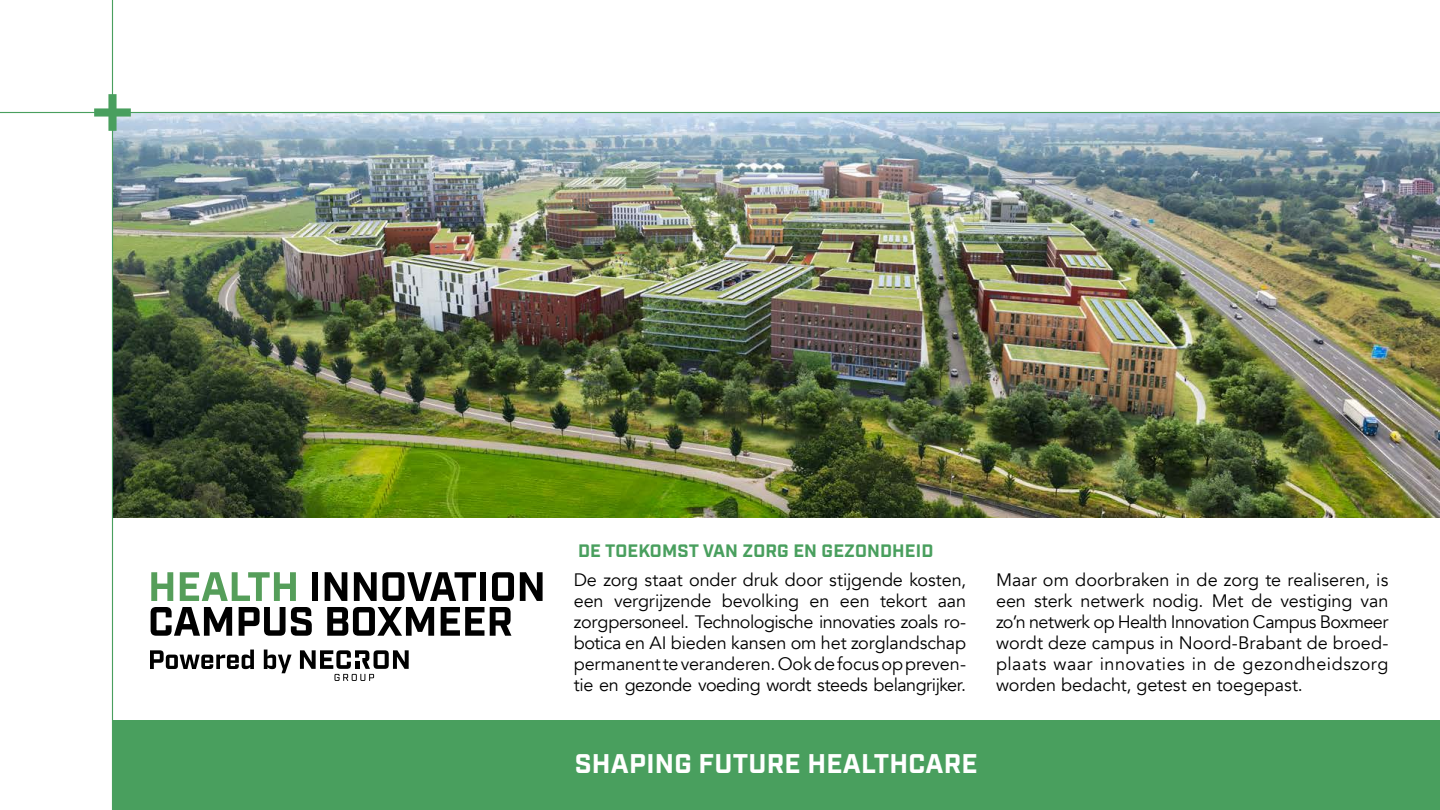
<style>
.page{position:relative;width:1440px;height:810px;background:#fff}
.page>*{position:absolute;margin:0;border:0;box-sizing:border-box;transform-origin:0 0}
.t1{font:700 27px "Industry";letter-spacing:.01em;color:#fff}
.t2{font:18px/21px "Avenir";letter-spacing:-.01em;color:#000;text-align:justify}
.t3{font:700 18px "Industry";letter-spacing:.01em;color:#499f5e}
</style>
<div class="page">
<img style="left:113px;top:113px;width:1327px;height:405px">
<div style="left:94px;top:108px;width:37px;height:9px;background:#499f5e"></div>
<div style="left:108px;top:94px;width:9px;height:37px;background:#499f5e"></div>
<div style="left:112px;top:720px;width:1328px;height:90px;background:#499f5e"></div>
<hr style="left:112px;top:0;width:1px;height:810px;background:#499f5e">
<hr style="left:0;top:112px;width:1440px;height:1px;background:#499f5e">
<svg style="left:151px;top:572px;width:22px;height:29px"></svg>
<svg style="left:180px;top:572px;width:116px;height:29px"></svg>
<div style="left:312px;top:572px;width:6px;height:29px;background:#000"></div>
<svg style="left:325px;top:572px;width:22px;height:29px"></svg>
<svg style="left:354px;top:572px;width:122px;height:29px"></svg>
<div style="left:480px;top:572px;width:6px;height:29px;background:#000"></div>
<svg style="left:492px;top:572px;width:22px;height:29px"></svg>
<svg style="left:520px;top:572px;width:23px;height:29px"></svg>
<svg style="left:151px;top:607px;width:81px;height:29px"></svg>
<svg style="left:239px;top:607px;width:73px;height:29px"></svg>
<svg style="left:327px;top:607px;width:107px;height:29px"></svg>
<svg style="left:441px;top:607px;width:43px;height:29px"></svg>
<svg style="left:490px;top:607px;width:21px;height:29px"></svg>
<svg style="left:300px;top:650px;width:109px;height:31px"></svg>
<svg style="left:150px;top:650px;width:104px;height:19px"></svg>
<svg style="left:264px;top:650px;width:28px;height:23px"></svg>
<p class="t3" style="left:578px;top:540px;width:357px">DE TOEKOMST VAN ZORG EN GEZONDHEID</p>
<p class="t2" style="left:574px;top:569px;width:394px">De zorg staat onder druk door stijgende kosten, een vergrijzende bevolking en een tekort aan zorgpersoneel. Technologische innovaties zoals ro&shy;botica en AI bieden kansen om het zorglandschap permanent te veranderen. Ook de focus op preven&shy;tie en gezonde voeding wordt steeds belangrijker.</p>
<p class="t2" style="left:996px;top:569px;width:394px">Maar om doorbraken in de zorg te realiseren, is een sterk netwerk nodig. Met de vestiging van zo’n netwerk op Health Innovation Campus Boxmeer wordt deze campus in Noord-Brabant de broed&shy;plaats waar innovaties in de gezondheidszorg worden bedacht, getest en toegepast.</p>
<h1 class="t1" style="left:575px;top:748px;width:404px">SHAPING FUTURE HEALTHCARE</h1>
</div>
